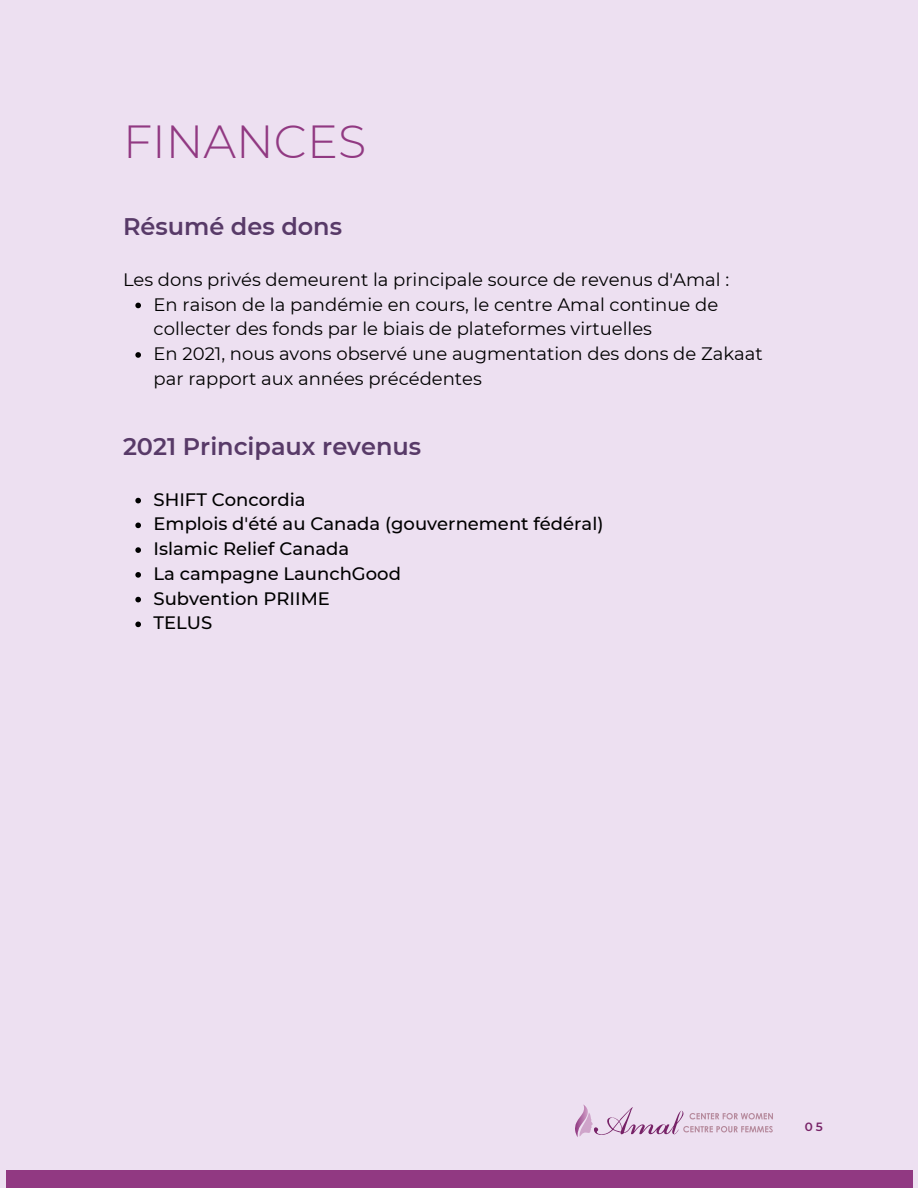
<style>
.page{position:relative;width:918px;height:1188px;background:#ede0f1}
.page>*{position:absolute;margin:0;border:0;box-sizing:border-box;transform-origin:0 0}
.t1{font:300 46.35px "Montserrat";color:#913982}
.t2{font:600 24px "Montserrat";color:#583a68}
.t3{font:18px/24.8px "Montserrat";color:#000}
.t4{font:500 18px/24.8px "Montserrat";color:#000}
.t5{font:600 12px "Montserrat";color:#772267}
</style>
<div class="page">
<div style="left:6px;top:1170px;width:906px;height:18px;background:#913982"></div>
<svg style="left:575px;top:1105px;width:198px;height:32px"></svg>
<svg style="left:135px;top:303px;width:6px;height:5px"></svg>
<svg style="left:135px;top:352px;width:6px;height:6px"></svg>
<svg style="left:135px;top:498px;width:6px;height:5px"></svg>
<svg style="left:135px;top:523px;width:6px;height:5px"></svg>
<svg style="left:135px;top:547px;width:6px;height:6px"></svg>
<svg style="left:135px;top:572px;width:6px;height:6px"></svg>
<svg style="left:135px;top:597px;width:6px;height:5px"></svg>
<svg style="left:135px;top:622px;width:6px;height:5px"></svg>
<h1 class="t1" style="left:123px;top:114px;width:245px">FINANCES</h1>
<h2 class="t2" style="left:123px;top:212px;width:221px">Résumé des dons</h2>
<p class="t3" style="left:154px;top:267px;width:611px;text-indent:-31px">Les dons privés demeurent la principale source de revenus d'Amal :<br>En raison de la pandémie en cours, le centre Amal continue de collecter des fonds par le biais de plateformes virtuelles<br>En 2021, nous avons observé une augmentation des dons de Zakaat par rapport aux années précédentes</p>
<h2 class="t2" style="left:123px;top:432px;width:300px">2021 Principaux revenus</h2>
<p class="t4" style="left:154px;top:487px;width:451px">SHIFT Concordia<br>Emplois d'été au Canada (gouvernement fédéral)<br>Islamic Relief Canada<br>La campagne LaunchGood<br>Subvention PRIIME<br>TELUS</p>
<p class="t5" style="left:805px;top:1119px;width:19px">05</p>
</div>
